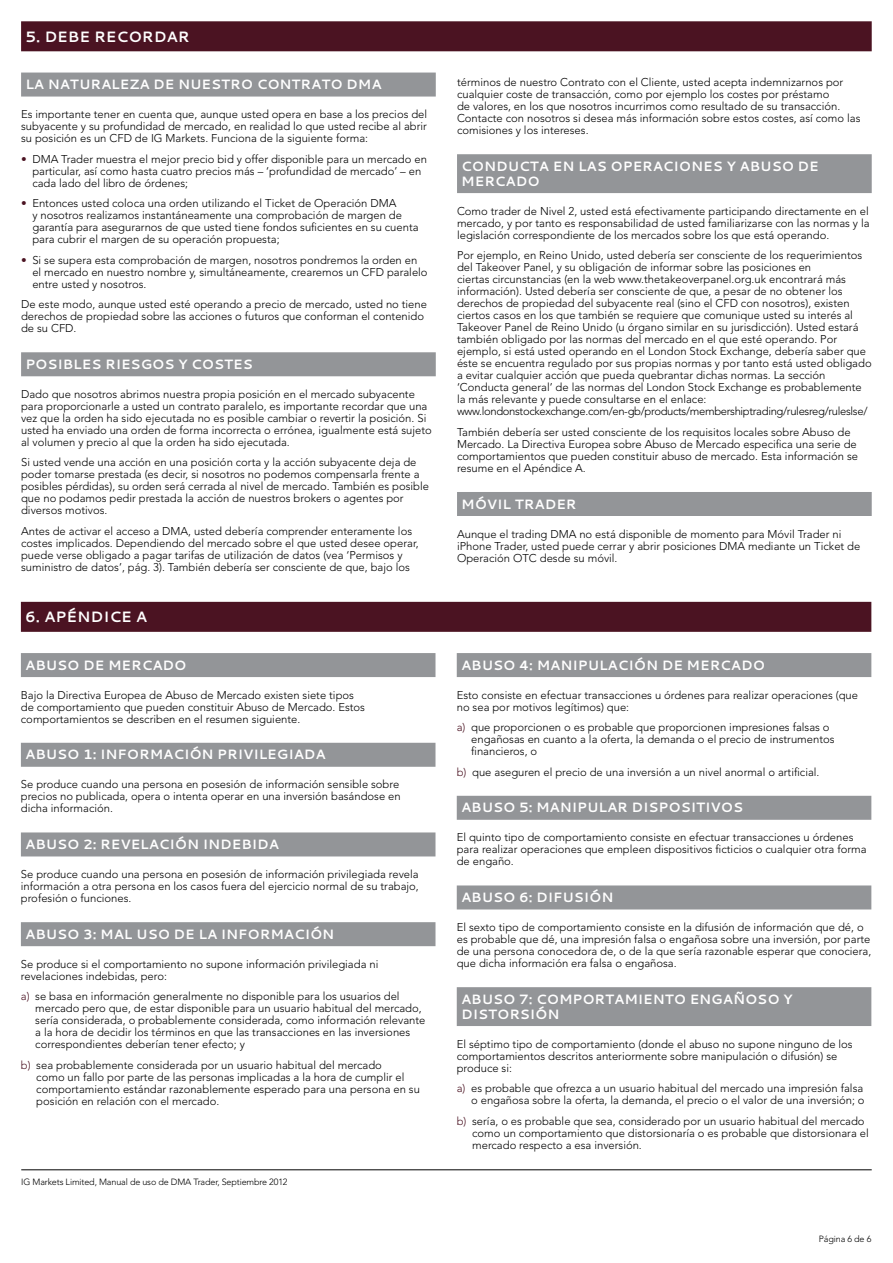
<style>
.page{position:relative;width:893px;height:1263px;background:#fff}
.page>*{position:absolute;margin:0;border:0;box-sizing:border-box;transform-origin:0 0}
.t1{font:700 15px "Cantarell";color:#fff}
.t2{font:700 13.5px/15px "Cantarell";color:#fff}
.t3{font:300 11.25px/12px "Avenir";color:#000}
.t4{font:300 9px "Avenir";letter-spacing:-.015em;color:#000}
.s1{color:#4b1322}
</style>
<div class="page">
<hr style="left:21px;top:1169px;width:851px;height:1px;background:#000">
<div style="left:21px;top:21px;width:851px;height:30px;background:#4b1322"></div>
<div style="left:21px;top:73px;width:415px;height:24px;background:#939598"></div>
<div style="left:21px;top:352px;width:415px;height:24px;background:#939598"></div>
<div style="left:457px;top:154px;width:415px;height:39px;background:#939598"></div>
<div style="left:457px;top:492px;width:415px;height:24px;background:#939598"></div>
<div style="left:21px;top:602px;width:850px;height:30px;background:#4b1322"></div>
<div style="left:21px;top:653px;width:414px;height:24px;background:#939598"></div>
<div style="left:21px;top:743px;width:414px;height:24px;background:#939598"></div>
<div style="left:21px;top:832px;width:414px;height:24px;background:#939598"></div>
<div style="left:21px;top:922px;width:414px;height:24px;background:#939598"></div>
<div style="left:457px;top:653px;width:414px;height:24px;background:#939598"></div>
<div style="left:457px;top:796px;width:414px;height:24px;background:#939598"></div>
<div style="left:457px;top:885px;width:414px;height:24px;background:#939598"></div>
<div style="left:457px;top:987px;width:414px;height:39px;background:#939598"></div>
<h1 class="t1" style="left:25px;top:26px;width:166px">5. DEBE RECORDAR</h1>
<p class="t2" style="left:25px;top:76px;width:357px">LA NATURALEZA DE NUESTRO CONTRATO D MA</p>
<p class="t3" style="left:21px;top:108px;width:408px;text-align:justify">Es importante tener en cuenta que, aunque usted opera en base a los precios del subyacente y su profundidad de mercado, en realidad lo que usted recibe al abrir su posición es un CFD de IG Markets. Funciona de la siguiente forma:</p>
<p class="t3" style="left:32px;top:153px;width:396px;text-indent:-11px"><span class="s1">•</span> DMA Trader muestra el mejor precio bid y offer disponible para un mercado en particular, así como hasta cuatro precios más – ‘profundidad de mercado’ – en cada lado del libro de órdenes;</p>
<p class="t3" style="left:32px;top:197px;width:388px;text-indent:-11px"><span class="s1">•</span> Entonces usted coloca una orden utilizando el Ticket de Operación DMA<br>y nosotros realizamos instantáneamente una comprobación de margen de garantía para asegurarnos de que usted tiene fondos suficientes en su cuenta para cubrir el margen de su operación propuesta;</p>
<p class="t3" style="left:32px;top:254px;width:397px;text-indent:-11px"><span class="s1">•</span> Si se supera esta comprobación de margen, nosotros pondremos la orden en el mercado en nuestro nombre y, simultáneamente, crearemos un CFD paralelo entre usted y nosotros.</p>
<p class="t3" style="left:21px;top:298px;width:407px">De este modo, aunque usted esté operando a precio de mercado, usted no tiene derechos de propiedad sobre las acciones o futuros que conforman el contenido de su CFD.</p>
<p class="t2" style="left:25px;top:356px;width:229px">POSIBLES RIESGOS Y COSTES</p>
<p class="t3" style="left:21px;top:388px;width:412px">Dado que nosotros abrimos nuestra propia posición en el mercado subyacente para proporcionarle a usted un contrato paralelo, es importante recordar que una vez que la orden ha sido ejecutada no es posible cambiar o revertir la posición. Si usted ha enviado una orden de forma incorrecta o errónea, igualmente está sujeto al volumen y precio al que la orden ha sido ejecutada.</p>
<p class="t3" style="left:21px;top:456px;width:409px">Si usted vende una acción en una posición corta y la acción subyacente deja de poder tomarse prestada (es decir, si nosotros no podemos compensarla frente a posibles pérdidas), su orden será cerrada al nivel de mercado. También es posible que no podamos pedir prestada la acción de nuestros brokers o agentes por diversos motivos.</p>
<p class="t3" style="left:21px;top:525px;width:399px">Antes de activar el acceso a DMA, usted debería comprender enteramente los costes implicados. Dependiendo del mercado sobre el que usted desee operar, puede verse obligado a pagar tarifas de utilización de datos (vea ‘Permisos y suministro de datos’, pág. 3). También debería ser consciente de que, bajo los</p>
<h1 class="t1" style="left:25px;top:606px;width:122px">6. APÉNDICE A</h1>
<p class="t2" style="left:25px;top:657px;width:163px">ABUSO DE MERCADO</p>
<p class="t3" style="left:21px;top:689px;width:346px">Bajo la Directiva Europea de Abuso de Mercado existen siete tipos de comportamiento que pueden constituir Abuso de Mercado. Estos comportamientos se describen en el resumen siguiente.</p>
<p class="t2" style="left:25px;top:747px;width:302px">ABUSO 1: I NFORMACIÓN PRIVILEGIADA</p>
<p class="t3" style="left:21px;top:778px;width:381px">Se produce cuando una persona en posesión de información sensible sobre precios no publicada, opera o intenta operar en una inversión basándose en dicha información.</p>
<p class="t2" style="left:25px;top:836px;width:255px">ABUSO 2: REVELACIÓN INDEBIDA</p>
<p class="t3" style="left:21px;top:868px;width:399px;text-align:justify">Se produce cuando una persona en posesión de información privilegiada revela información a otra persona en los casos fuera del ejercicio normal de su trabajo, profesión o funciones.</p>
<p class="t2" style="left:25px;top:926px;width:311px">ABUSO 3: MAL USO DE LA INFORMACIÓN</p>
<p class="t3" style="left:21px;top:958px;width:359px">Se produce si el comportamiento no supone información privilegiada ni revelaciones indebidas, pero:</p>
<p class="t3" style="left:35px;top:990px;width:392px;text-indent:-14px"><span class="s1">a)</span> se basa en información generalmente no disponible para los usuarios del mercado pero que, de estar disponible para un usuario habitual del mercado, sería considerada, o probablemente considerada, como información relevante a la hora de decidir los términos en que las transacciones en las inversiones correspondientes deberían tener efecto; y</p>
<p class="t3" style="left:36px;top:1059px;width:385px;text-indent:-15px"><span class="s1">b)</span> sea probablemente considerada por un usuario habitual del mercado<br>como un fallo por parte de las personas implicadas a la hora de cumplir el comportamiento estándar razonablemente esperado para una persona en su posición en relación con el mercado.</p>
<p class="t4" style="left:21px;top:1176px;width:268px">IG Markets Limited, Manual de uso de DMA Trader, Septiembre 2012</p>
<p class="t3" style="left:457px;top:76px;width:405px">términos de nuestro Contrato con el Cliente, usted acepta indemnizarnos por cualquier coste de transacción, como por ejemplo los costes por préstamo<br>de valores, en los que nosotros incurrimos como resultado de su transacción.<br>Contacte con nosotros si desea más información sobre estos costes, así como las comisiones y los intereses.</p>
<p class="t2" style="left:461px;top:158px;width:359px">CONDUCTA EN LAS OPERACIONES Y ABUSO DE<br>M ERCADO</p>
<p class="t3" style="left:457px;top:205px;width:414px;text-align:justify">Como trader de Nivel 2, usted está efectivamente participando directamente en el mercado, y por tanto es responsabilidad de usted familiarizarse con las normas y la legislación correspondiente de los mercados sobre los que está operando.</p>
<p class="t3" style="left:457px;top:249px;width:416px">Por ejemplo, en Reino Unido, usted debería ser consciente de los requerimientos del Takeover Panel, y su obligación de informar sobre las posiciones en<br>ciertas circunstancias (en la web www.thetakeoverpanel.org.uk encontrará más información). Usted debería ser consciente de que, a pesar de no obtener los derechos de propiedad del subyacente real (sino el CFD con nosotros), existen ciertos casos en los que también se requiere que comunique usted su interés al Takeover Panel de Reino Unido (u órgano similar en su jurisdicción). Usted estará también obligado por las normas del mercado en el que esté operando. Por ejemplo, si está usted operando en el London Stock Exchange, debería saber que éste se encuentra regulado por sus propias normas y por tanto está usted obligado a evitar cualquier acción que pueda quebrantar dichas normas. La sección ‘Conducta general’ de las normas del London Stock Exchange es probablemente la más relevante y puede consultarse en el enlace: www.londonstockexchange.com/en-gb/products/membershiptrading/rulesreg/ruleslse/</p>
<p class="t3" style="left:457px;top:426px;width:403px">También debería ser usted consciente de los requisitos locales sobre Abuso de Mercado. La Directiva Europea sobre Abuso de Mercado especifica una serie de comportamientos que pueden constituir abuso de mercado. Esta información se resume en el Apéndice A.</p>
<p class="t2" style="left:461px;top:496px;width:117px">MÓVIL TRADER</p>
<p class="t3" style="left:457px;top:528px;width:405px">Aunque el trading DMA no está disponible de momento para Móvil Trader ni iPhone Trader, usted puede cerrar y abrir posiciones DMA mediante un Ticket de<br>Operación OTC desde su móvil.</p>
<p class="t2" style="left:461px;top:657px;width:305px">ABUSO 4: MANIPULACIÓN DE M ERCADO</p>
<p class="t3" style="left:457px;top:689px;width:403px">Esto consiste en efectuar transacciones u órdenes para realizar operaciones (que no sea por motivos legítimos) que:</p>
<p class="t3" style="left:471px;top:721px;width:365px;text-indent:-14px"><span class="s1">a)</span> que proporcionen o es probable que proporcionen impresiones falsas o engañosas en cuanto a la oferta, la demanda o el precio de instrumentos financieros, o</p>
<p class="t3" style="left:457px;top:766px;width:364px"><span class="s1">b)</span> que aseguren el precio de una inversión a un nivel anormal o artificial.</p>
<p class="t2" style="left:461px;top:800px;width:284px">ABUSO 5: MANIPULAR DISPOSITIVOS</p>
<p class="t3" style="left:457px;top:831px;width:411px">El quinto tipo de comportamiento consiste en efectuar transacciones u órdenes para realizar operaciones que empleen dispositivos ficticios o cualquier otra forma de engaño.</p>
<p class="t2" style="left:461px;top:889px;width:154px">ABUSO 6: DIFUSIÓN</p>
<p class="t3" style="left:457px;top:921px;width:416px">El sexto tipo de comportamiento consiste en la difusión de información que dé, o es probable que dé, una impresión falsa o engañosa sobre una inversión, por parte de una persona conocedora de, o de la que sería razonable esperar que conociera, que dicha información era falsa o engañosa.</p>
<p class="t2" style="left:461px;top:991px;width:333px">ABUSO 7: COM PORTAM IENTO ENGAÑOSO Y<br>DISTORSIÓN</p>
<p class="t3" style="left:457px;top:1038px;width:397px">El séptimo tipo de comportamiento (donde el abuso no supone ninguno de los comportamientos descritos anteriormente sobre manipulación o difusión) se produce si:</p>
<p class="t3" style="left:457px;top:1082px;width:409px;text-align:right"><span class="s1">a)</span> es probable que ofrezca a un usuario habitual del mercado una impresión falsa o engañosa sobre la oferta, la demanda, el precio o el valor de una inversión; o</p>
<p class="t3" style="left:472px;top:1115px;width:398px;text-indent:-15px"><span class="s1">b)</span> sería, o es probable que sea, considerado por un usuario habitual del mercado como un comportamiento que distorsionaría o es probable que distorsionara el mercado respecto a esa inversión.</p>
<p class="t4" style="left:819px;top:1233px;width:54px">Página 6 de 6</p>
</div>
